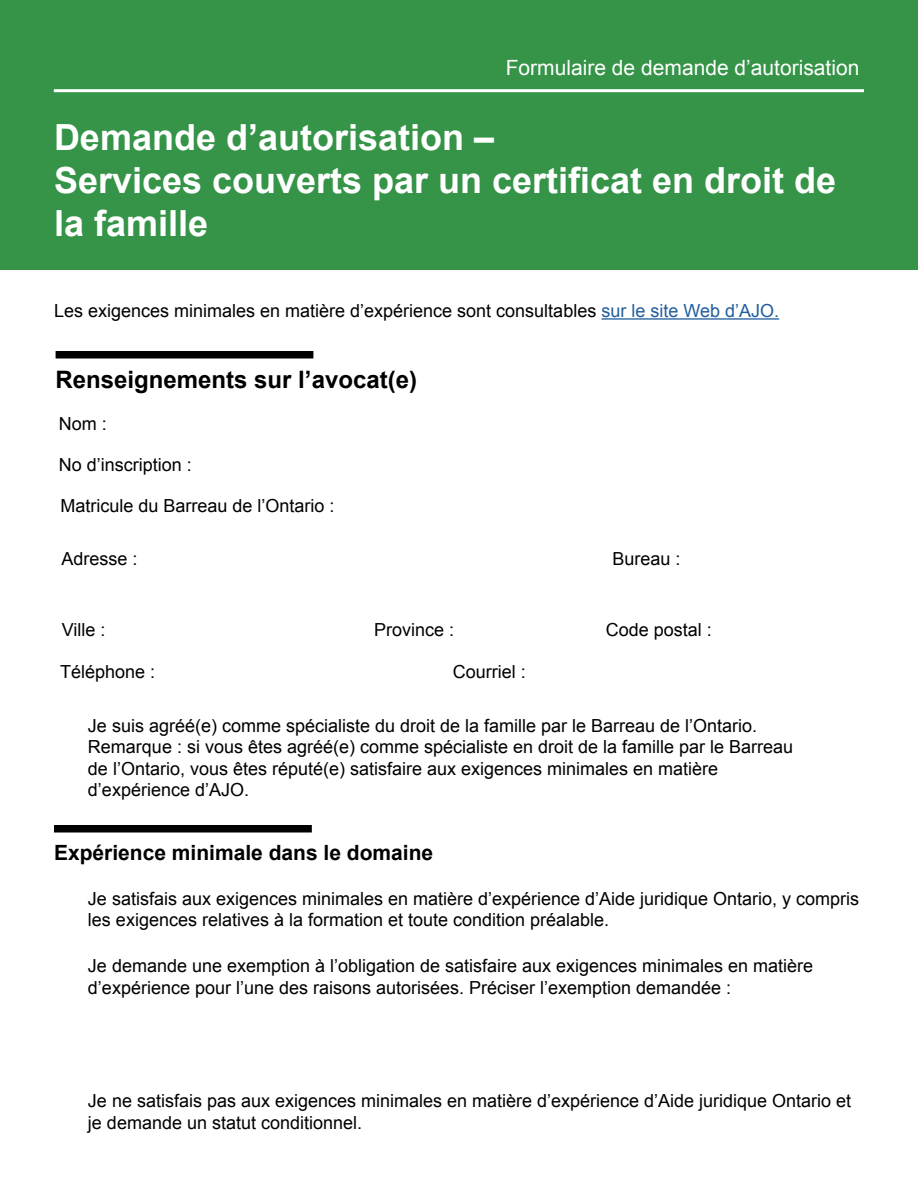
<style>
.page{position:relative;width:918px;height:1188px;background:#fff}
.page>*{position:absolute;margin:0;border:0;box-sizing:border-box;transform-origin:0 0}
.t1{font:700 36px/43.2px "Arial";color:#fff}
.t2{font:700 24px "Arial";color:#000}
.t3{font:21px "Arial";color:#fff}
.t4{font:700 21px "Arial";color:#000}
.t5{font:18px/21.6px "Arial";color:#000}
.s1{color:#215e9e}
</style>
<div class="page">
<div style="left:0;top:0;width:918px;height:270px;background:#359448"></div>
<hr style="left:54px;top:89px;width:810px;height:3px;background:#fff">
<hr style="left:601px;top:318px;width:178px;height:2px;background:#215e9e">
<div style="left:54px;top:825px;width:258px;height:7px;background:#000"></div>
<div style="left:56px;top:351px;width:257px;height:7px;background:#000"></div>
<p class="t3" style="left:506px;top:53px;width:355px">Formulaire de demande d’autorisation</p>
<h1 class="t1" style="left:54px;top:117px;width:784px">Demande d’autorisation –<br>Services couverts par un certificat en droit de la famille</h1>
<p class="t5" style="left:54px;top:300px;width:727px">Les exigences minimales en matière d’expérience sont consultables <span class="s1">sur le site Web d’AJO.</span></p>
<h2 class="t2" style="left:56px;top:364px;width:363px">Renseignements sur l’avocat(e)</h2>
<p class="t5" style="left:59px;top:413px;width:50px">Nom :</p>
<p class="t5" style="left:59px;top:454px;width:135px">No d’inscription :</p>
<p class="t5" style="left:60px;top:495px;width:276px">Matricule du Barreau de l’Ontario :</p>
<p class="t5" style="left:62px;top:548px;width:78px">Adresse :</p>
<p class="t5" style="left:612px;top:548px;width:70px">Bureau :</p>
<p class="t5" style="left:62px;top:619px;width:45px">Ville :</p>
<p class="t5" style="left:374px;top:619px;width:82px">Province :</p>
<p class="t5" style="left:606px;top:619px;width:108px">Code postal :</p>
<p class="t5" style="left:60px;top:661px;width:97px">Téléphone :</p>
<p class="t5" style="left:453px;top:661px;width:75px">Courriel :</p>
<p class="t5" style="left:88px;top:715px;width:707px">Je suis agréé(e) comme spécialiste du droit de la famille par le Barreau de l’Ontario.<br>Remarque : si vous êtes agréé(e) comme spécialiste en droit de la famille par le Barreau de l’Ontario, vous êtes réputé(e) satisfaire aux exigences minimales en matière d’expérience d’AJO.</p>
<p class="t4" style="left:54px;top:839px;width:381px">Expérience minimale dans le domaine</p>
<p class="t5" style="left:88px;top:888px;width:773px">Je satisfais aux exigences minimales en matière d’expérience d’Aide juridique Ontario, y compris les exigences relatives à la formation et toute condition préalable.</p>
<p class="t5" style="left:88px;top:955px;width:727px">Je demande une exemption à l’obligation de satisfaire aux exigences minimales en matière d’expérience pour l’une des raisons autorisées. Préciser l’exemption demandée :</p>
<p class="t5" style="left:88px;top:1090px;width:765px">Je ne satisfais pas aux exigences minimales en matière d’expérience d’Aide juridique Ontario et je demande un statut conditionnel.</p>
</div>
